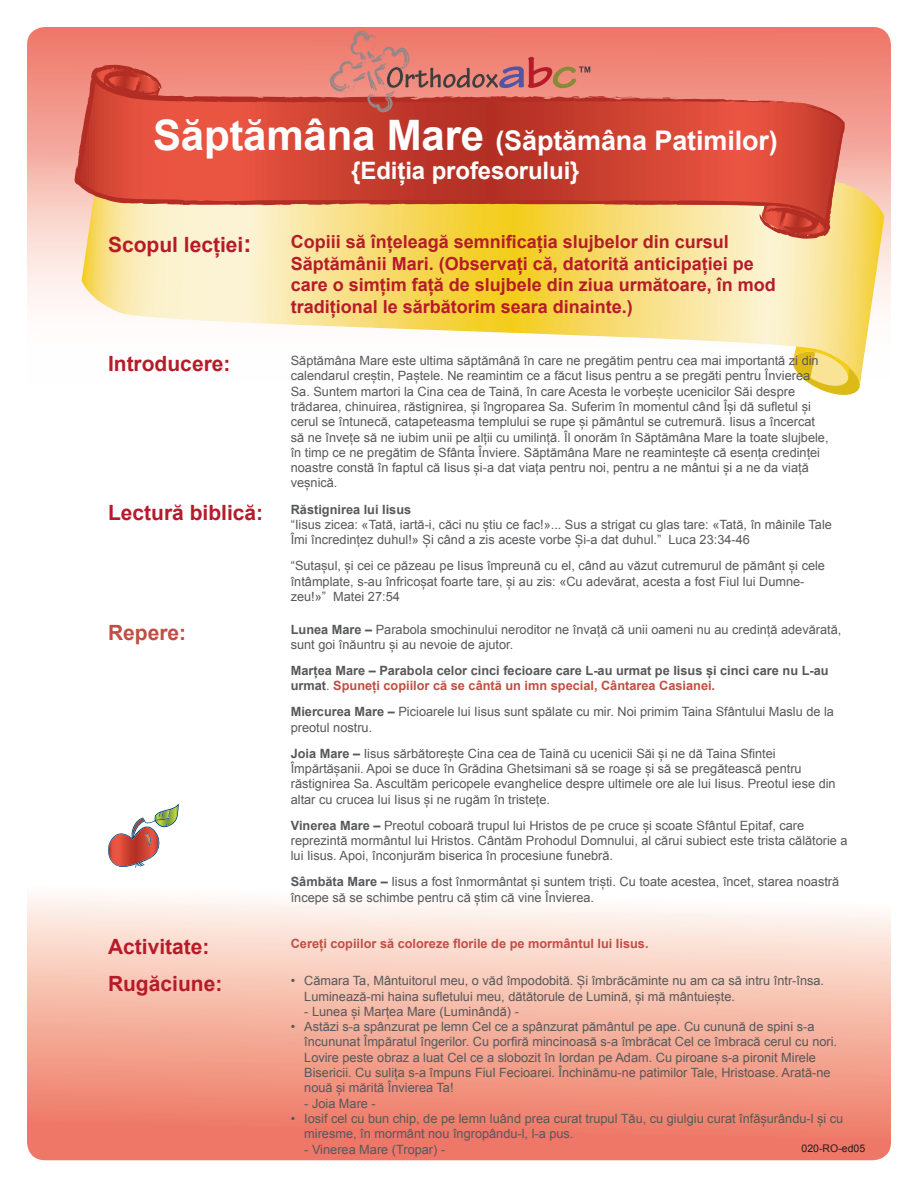
<style>
.page{position:relative;width:918px;height:1188px;background:#fff}
.page>*{position:absolute;margin:0;border:0;box-sizing:border-box;transform-origin:0 0}
.t1{font:700 27px "Arial";letter-spacing:-.005em;color:#fff}
.t2{font:700 24px "Arial";letter-spacing:-.005em;color:#fff}
.t3{font:700 21px "Arial";color:#b61b29}
.t4{font:700 21px "Arial";color:#c14e44}
.t5{font:700 18px/21.6px "Arial";color:#b61b29}
.t6{font:12.75px/15.3px "Arial";color:#57585a}
.t7{font:700 12.75px/15.3px "Arial";color:#57585a}
.t8{font:700 12.75px "Arial";color:#c14e44}
.t9{font:10.5px "Arial";color:#231f20}
.s1{font-size:42px}
.s2{font-size:24px}
.s3{font-weight:700}
.s4{font-weight:400}
.s5{color:#c14e44}
</style>
<div class="page">
<div style="left:27px;top:27px;width:864px;height:372px;background:linear-gradient(to bottom,#ee7a6a,#fff);border-radius:18px"></div>
<div style="left:27px;top:847px;width:864px;height:313px;background:linear-gradient(to bottom,#fff,#ed6e57);border-radius:18px"></div>
<svg style="left:791px;top:384px;width:77px;height:14px"></svg>
<svg style="left:82px;top:113px;width:802px;height:271px"></svg>
<svg style="left:87px;top:47px;width:88px;height:28px;background:#e67568"></svg>
<svg style="left:760px;top:229px;width:75px;height:10px"></svg>
<svg style="left:74px;top:75px;width:776px;height:154px;background:#da654a"></svg>
<svg style="left:789px;top:102px;width:19px;height:3px"></svg>
<svg style="left:610px;top:96px;width:8px;height:2px"></svg>
<svg style="left:107px;top:804px;width:72px;height:64px"></svg>
<svg style="left:330px;top:31px;width:260px;height:82px;background:#d67065"></svg>
<p class="t1" style="left:153px;top:123px;width:626px"><span class="s1">Săptămâna Mare</span> (Săptămâna Patimilor)</p>
<p class="t2" style="left:351px;top:155px;width:230px">{Ediția profesorului}</p>
<p class="t3" style="left:108px;top:231px;width:145px">Scopul lecției<span class="s2">:</span></p>
<p class="t5" style="left:291px;top:231px;width:487px">Copiii să înțeleagă semnificația slujbelor din cursul Săptămânii Mari. (Observați că, datorită anticipației pe care o simțim față de slujbele din ziua următoare, în mod tradițional le sărbătorim seara dinainte.)</p>
<p class="t6" style="left:291px;top:353px;width:539px">Săptămâna Mare este ultima săptămână în care ne pregătim pentru cea mai importantă zi din calendarul creștin, Paștele. Ne reamintim ce a făcut Iisus pentru a se pregăti pentru Învierea Sa. Suntem martori la Cina cea de Taină, în care Acesta le vorbește ucenicilor Săi despre trădarea, chinuirea, răstignirea, și îngroparea Sa. Suferim în momentul când Își dă sufletul și cerul se întunecă, catapeteasma templului se rupe și pământul se cutremură. Iisus a încercat să ne învețe să ne iubim unii pe alții cu umilință. Îl onorăm în Săptămâna Mare la toate slujbele, în timp ce ne pregătim de Sfânta Înviere. Săptămâna Mare ne reamintește că esența credinței noastre constă în faptul că Iisus și-a dat viața pentru noi, pentru a ne mântui și a ne da viață veșnică.</p>
<p class="t6" style="left:291px;top:502px;width:543px"><span class="s3">Răstignirea lui Iisus<br></span>“Iisus zicea: «Tată, iartă-i, căci nu știu ce fac!»... Sus a strigat cu glas tare: «Tată, în mâinile Tale<br>Îmi încredințez duhul!» Și când a zis aceste vorbe Și-a dat duhul.” Luca 23:34-46</p>
<p class="t6" style="left:291px;top:558px;width:536px">“Sutașul, și cei ce păzeau pe Iisus împreună cu el, când au văzut cutremurul de pământ și cele întâmplate, s-au înfricoșat foarte tare, și au zis: «Cu adevărat, acesta a fost Fiul lui Dumne&shy;zeu!»” Matei 27:54</p>
<p class="t3" style="left:108px;top:350px;width:124px">Introducere:</p>
<p class="t3" style="left:108px;top:498px;width:157px">Lectură biblică:</p>
<p class="t4" style="left:108px;top:618px;width:80px">Repere:</p>
<p class="t3" style="left:108px;top:932px;width:103px">Activitate:</p>
<p class="t3" style="left:108px;top:970px;width:116px">Rugăciune:</p>
<p class="t6" style="left:291px;top:622px;width:552px"><span class="s3">Lunea Mare –</span> Parabola smochinului neroditor ne învață că unii oameni nu au credință adevărată, sunt goi înăuntru și au nevoie de ajutor.</p>
<p class="t7" style="left:291px;top:663px;width:539px">Marțea Mare – Parabola celor cinci fecioare care L-au urmat pe Iisus și cinci care nu L-au urmat<span class="s4">.</span> <span class="s5">Spuneți copiilor că se cântă un imn special, Cântarea Casianei.</span></p>
<p class="t6" style="left:291px;top:704px;width:545px"><span class="s3">Miercurea Mare –</span> Picioarele lui Iisus sunt spălate cu mir. Noi primim Taina Sfântului Maslu de la preotul nostru.</p>
<p class="t6" style="left:291px;top:746px;width:546px"><span class="s3">Joia Mare –</span> Iisus sărbătorește Cina cea de Taină cu ucenicii Săi și ne dă Taina Sfintei Împărtășanii. Apoi se duce în Grădina Ghetsimani să se roage și să se pregătească pentru răstignirea Sa. Ascultăm pericopele evanghelice despre ultimele ore ale lui Iisus. Preotul iese din altar cu crucea lui Iisus și ne rugăm în tristețe.</p>
<p class="t6" style="left:291px;top:818px;width:558px"><span class="s3">Vinerea Mare –</span> Preotul coboară trupul lui Hristos de pe cruce și scoate Sfântul Epitaf, care reprezintă mormântul lui Hristos. Cântăm Prohodul Domnului, al cărui subiect este trista călătorie a lui Iisus. Apoi, înconjurăm biserica în procesiune funebră.</p>
<p class="t6" style="left:291px;top:874px;width:550px"><span class="s3">Sâmbăta Mare –</span> Iisus a fost înmormântat și suntem triști. Cu toate acestea, încet, starea noastră începe să se schimbe pentru că știm că vine Învierea.</p>
<p class="t8" style="left:291px;top:935px;width:359px">Cereți copiilor să coloreze florile de pe mormântul lui Iisus.</p>
<p class="t6" style="left:304px;top:973px;width:521px;text-indent:-14px">• Cămara Ta, Mântuitorul meu, o văd împodobită. Și îmbrăcăminte nu am ca să intru într-însa.<br>Luminează-mi haina sufletului meu, dătătorule de Lumină, și mă mântuiește.</p>
<p class="t6" style="left:304px;top:1004px;width:216px">- Lunea și Marțea Mare (Luminândă) -</p>
<p class="t6" style="left:304px;top:1019px;width:534px;text-indent:-14px">• Astăzi s-a spânzurat pe lemn Cel ce a spânzurat pământul pe ape. Cu cunună de spini s-a încununat Împăratul îngerilor. Cu porfiră mincinoasă s-a îmbrăcat Cel ce îmbracă cerul cu nori.<br>Lovire peste obraz a luat Cel ce a slobozit în Iordan pe Adam. Cu piroane s-a pironit Mirele Bisericii. Cu sulița s-a împuns Fiul Fecioarei. Închinămu-ne patimilor Tale, Hristoase. Arată-ne nouă și mărită Învierea Ta!</p>
<p class="t6" style="left:304px;top:1096px;width:73px">- Joia Mare -</p>
<p class="t6" style="left:304px;top:1111px;width:541px;text-indent:-14px">• Iosif cel cu bun chip, de pe lemn luând prea curat trupul Tău, cu giulgiu curat înfășurându-l și cu miresme, în mormânt nou îngropându-l, l-a pus.</p>
<p class="t6" style="left:304px;top:1142px;width:142px">- Vinerea Mare (Tropar) -</p>
<p class="t9" style="left:802px;top:1142px;width:65px">020-RO-ed05</p>
</div>
